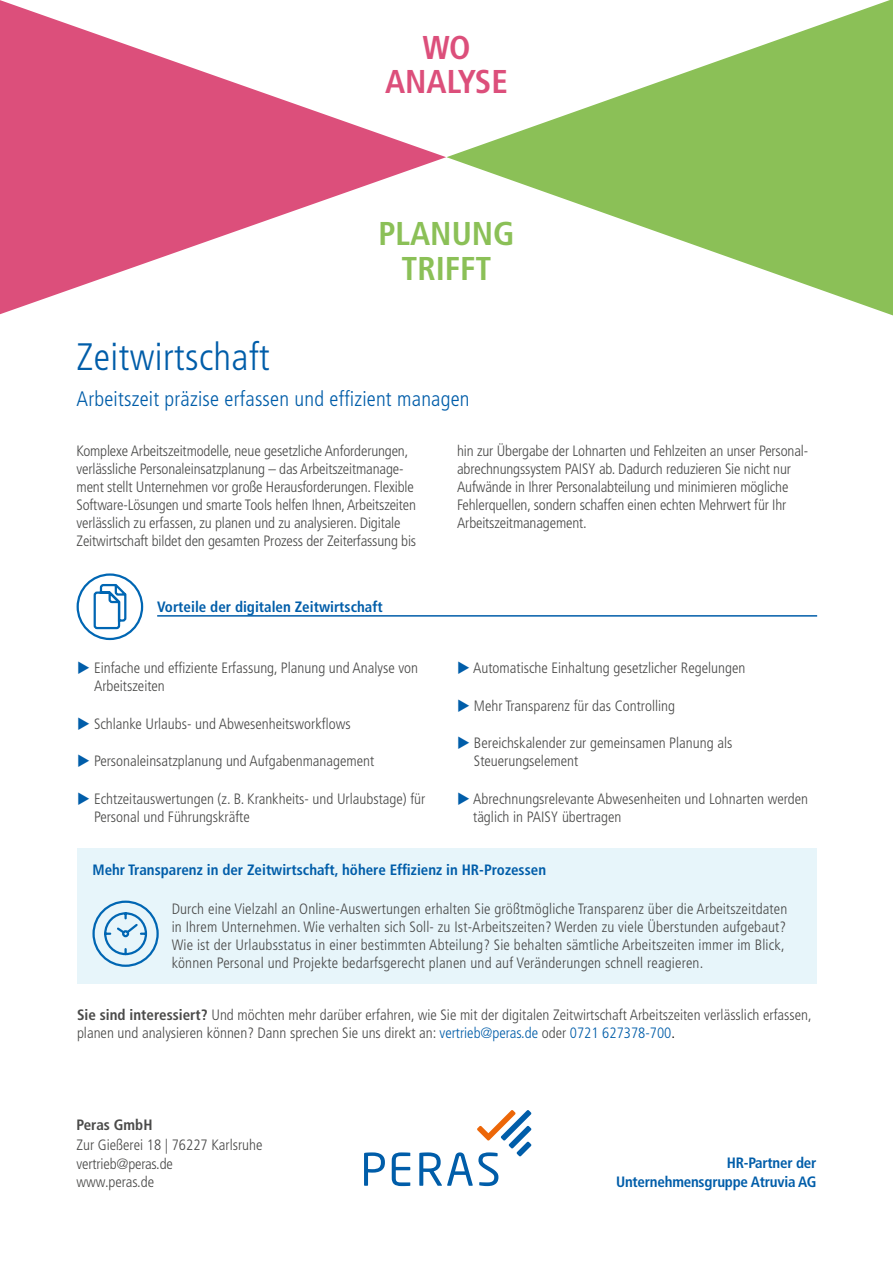
<style>
.page{position:relative;width:893px;height:1263px;background:#fff}
.page>*{position:absolute;margin:0;border:0;box-sizing:border-box;transform-origin:0 0}
.t1{font:300 condensed 38.25px "Frutiger";letter-spacing:.01em;color:#005da9}
.t2{font:700 condensed 33px/34.5px "Frutiger";color:#8bc057;text-align:center}
.t3{font:700 condensed 33px/34.5px "Frutiger";color:#dc4f7b;text-align:center}
.t4{font:300 condensed 21px "Frutiger";letter-spacing:.01em;color:#005da9}
.t5{font:300 condensed 15px/18px "Frutiger";color:#4a4a49}
.t6{font:700 condensed 15px/19.5px "Frutiger";color:#005da9;text-align:right}
.t7{font:700 condensed 15px "Frutiger";color:#4a4a49}
.s1{color:#005da9}
.s2{font-weight:700}
.s3{color:#000}
</style>
<div class="page">
<div style="left:77px;top:848px;width:740px;height:135px;background:#e7f5fa"></div>
<svg style="left:0;top:0;width:446px;height:314px"></svg>
<svg style="left:446px;top:0;width:447px;height:315px"></svg>
<svg style="left:364px;top:1152px;width:21px;height:34px"></svg>
<svg style="left:392px;top:1152px;width:18px;height:34px"></svg>
<svg style="left:419px;top:1110px;width:112px;height:76px"></svg>
<hr style="left:157px;top:615px;width:660px;height:2px;background:#005da9">
<svg style="left:93px;top:584px;width:34px;height:46px"></svg>
<div style="left:77px;top:573px;width:66px;height:67px;border:2px solid #0066b3;border-radius:50%"></div>
<svg style="left:92px;top:900px;width:67px;height:67px"></svg>
<h2 class="t3" style="left:385px;top:30px;width:124px">WO<br>ANALYSE</h2>
<h2 class="t2" style="left:378px;top:217px;width:138px">PLANUNG<br>TRIFFT</h2>
<h1 class="t1" style="left:77px;top:335px;width:195px">Zeitwirtschaft</h1>
<h3 class="t4" style="left:77px;top:387px;width:395px">Arbeitszeit präzise erfassen und effizient managen</h3>
<p class="t5" style="left:77px;top:442px;width:341px">Komplexe Arbeitszeitmodelle, neue gesetzliche Anforderungen, verlässliche Personaleinsatzplanung – das Arbeitszeitmanage&shy;ment stellt Unternehmen vor große Herausforderungen. Flexible Software-Lösungen und smarte Tools helfen Ihnen, Arbeitszeiten verlässlich zu erfassen, zu planen und zu analysieren. Digitale Zeitwirtschaft bildet den gesamten Prozess der Zeiterfassung bis</p>
<p class="t5" style="left:457px;top:442px;width:353px">hin zur Übergabe der Lohnarten und Fehlzeiten an unser Personal&shy;abrechnungssystem PAISY ab. Dadurch reduzieren Sie nicht nur Aufwände in Ihrer Personalabteilung und minimieren mögliche Fehlerquellen, sondern schaffen einen echten Mehrwert für Ihr Arbeitszeitmanagement.</p>
<p class="t6" style="left:157px;top:597px;width:227px">Vorteile der digitalen Zeitwirtschaft</p>
<p class="t5" style="left:94px;top:659px;width:326px;text-indent:-17px"><span class="s1">◆</span> Einfache und effiziente Erfassung, Planung und Analyse von<br>Arbeitszeiten</p>
<p class="t5" style="left:77px;top:715px;width:275px"><span class="s1">◆</span> Schlanke Urlaubs- und Abwesenheitsworkflows</p>
<p class="t5" style="left:77px;top:752px;width:299px"><span class="s1">◆</span> Personaleinsatzplanung und Aufgabenmanagement</p>
<p class="t5" style="left:94px;top:790px;width:333px;text-indent:-17px"><span class="s1">◆</span> Echtzeitauswertungen (z. B. Krankheits- und Urlaubstage) für<br>Personal und Führungskräfte</p>
<p class="t5" style="left:457px;top:659px;width:290px"><span class="s1">◆</span> Automatische Einhaltung gesetzlicher Regelungen</p>
<p class="t5" style="left:457px;top:697px;width:219px"><span class="s1">◆</span> Mehr Transparenz für das Controlling</p>
<p class="t5" style="left:474px;top:734px;width:260px;text-indent:-17px"><span class="s1">◆</span> Bereichskalender zur gemeinsamen Planung als<br>Steuerungselement</p>
<p class="t5" style="left:473px;top:790px;width:337px;text-indent:-16px"><span class="s1">◆</span> Abrechnungsrelevante Abwesenheiten und Lohnarten werden täglich in PAISY übertragen</p>
<p class="t6" style="left:92px;top:860px;width:455px">Mehr Transparenz in der Zeitwirtschaft, höhere Effizienz in HR-Prozessen</p>
<p class="t5" style="left:172px;top:900px;width:617px">Durch eine Vielzahl an Online-Auswertungen erhalten Sie größtmögliche Transparenz über die Arbeitszeitdaten in Ihrem Unternehmen. Wie verhalten sich Soll- zu Ist-Arbeitszeiten? Werden zu viele Überstunden aufgebaut?<br>Wie ist der Urlaubsstatus in einer bestimmten Abteilung? Sie behalten sämtliche Arbeitszeiten immer im Blick, können Personal und Projekte bedarfsgerecht planen und auf Veränderungen schnell reagieren.</p>
<p class="t5" style="left:77px;top:1006px;width:736px"><span class="s2">Sie sind interessiert?</span> Und möchten mehr darüber erfahren, wie Sie mit der digitalen Zeitwirtschaft Arbeitszeiten verlässlich erfassen, planen und analysieren können? Dann sprechen Sie uns direkt an: <span class="s1">vertrieb@peras.de</span> oder <span class="s1">0721 627378-700</span><span class="s3">.</span></p>
<p class="t7" style="left:77px;top:1116px;width:77px">Peras GmbH</p>
<p class="t5" style="left:77px;top:1135px;width:187px;line-height:19.5px">Zur Gießerei 18 | 76227 Karlsruhe vertrieb@peras.de</p>
<p class="t5" style="left:77px;top:1173px;width:79px">www.peras.de</p>
<p class="t6" style="left:616px;top:1153px;width:202px">HR-Partner der<br>Unternehmensgruppe Atruvia AG</p>
</div>
